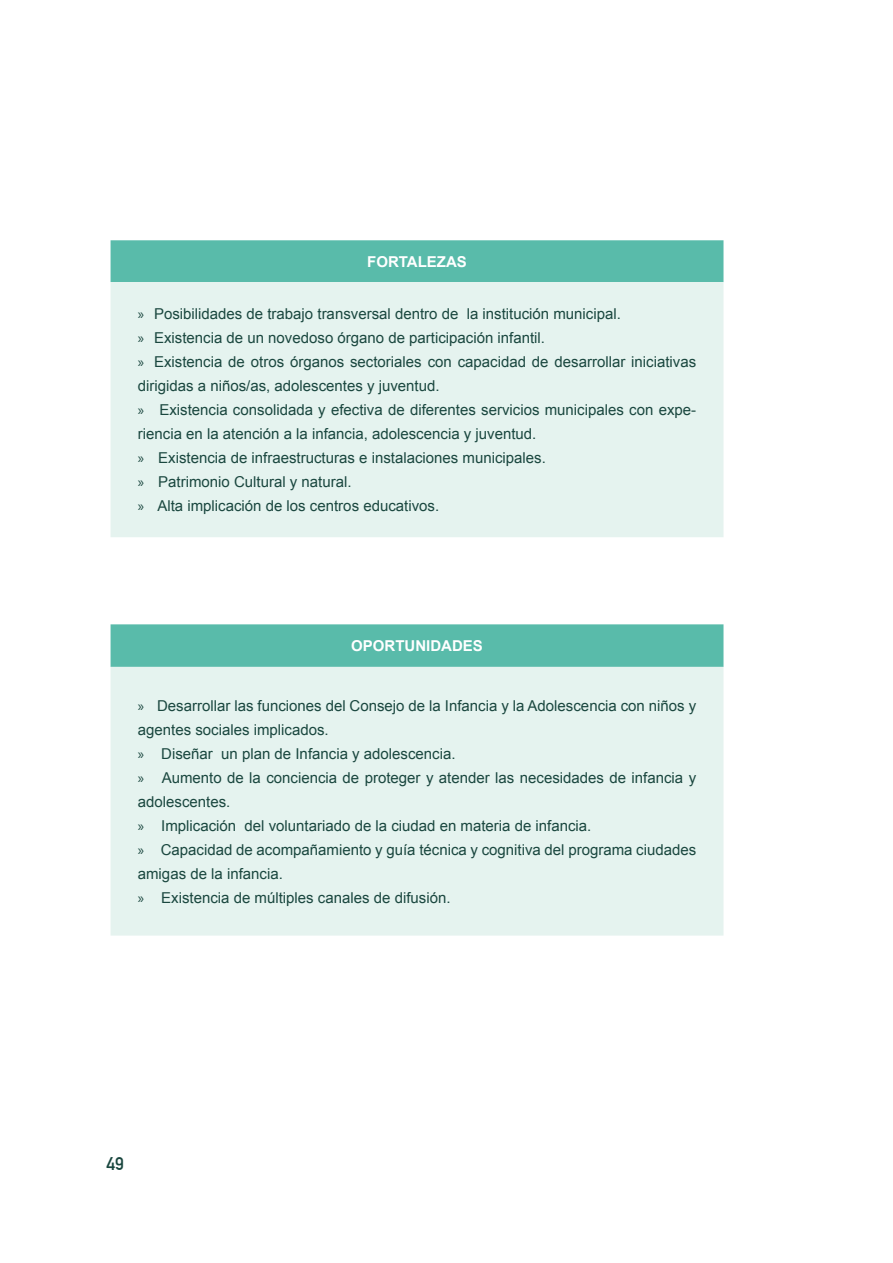
<style>
.page{position:relative;width:893px;height:1263px;background:#fff}
.page>*{position:absolute;margin:0;border:0;box-sizing:border-box;transform-origin:0 0}
.t1{font:700 18px "DIN Alternate";color:#1a473f}
.t2{font:15px/24px "Arial";color:#1a473f}
.t3{font:700 15px "Arial";color:#fff}
.s1{font-family:"Myriad Pro"}
</style>
<div class="page">
<div style="left:111px;top:240px;width:612px;height:42px;background:#59bbaa"></div>
<svg style="left:111px;top:282px;width:612px;height:653px;background:#dff0ec"></svg>
<p class="t3" style="left:367px;top:251px;width:101px">FORTALEZAS</p>
<p class="t2" style="left:138px;top:302px;width:560px"><span class="s1">»</span> Posibilidades de trabajo transversal dentro de la institución municipal.<br><span class="s1">»</span> Existencia de un novedoso órgano de participación infantil.<br><span class="s1">»</span> Existencia de otros órganos sectoriales con capacidad de desarrollar iniciativas dirigidas a niños/as, adolescentes y juventud.<br><span class="s1">»</span> Existencia consolidada y efectiva de diferentes servicios municipales con expe&shy;riencia en la atención a la infancia, adolescencia y juventud.<br><span class="s1">»</span> Existencia de infraestructuras e instalaciones municipales.<br><span class="s1">»</span> Patrimonio Cultural y natural.<br><span class="s1">»</span> Alta implicación de los centros educativos.</p>
<p class="t3" style="left:351px;top:636px;width:133px">OPORTUNIDADES</p>
<p class="t2" style="left:138px;top:694px;width:560px"><span class="s1">»</span> Desarrollar las funciones del Consejo de la Infancia y la Adolescencia con niños y agentes sociales implicados.<br><span class="s1">»</span> Diseñar un plan de Infancia y adolescencia.<br><span class="s1">»</span> Aumento de la conciencia de proteger y atender las necesidades de infancia y adolescentes.<br><span class="s1">»</span> Implicación del voluntariado de la ciudad en materia de infancia.<br><span class="s1">»</span> Capacidad de acompañamiento y guía técnica y cognitiva del programa ciudades amigas de la infancia.<br><span class="s1">»</span> Existencia de múltiples canales de difusión.</p>
<p class="t1" style="left:106px;top:1149px;width:19px">49</p>
</div>
